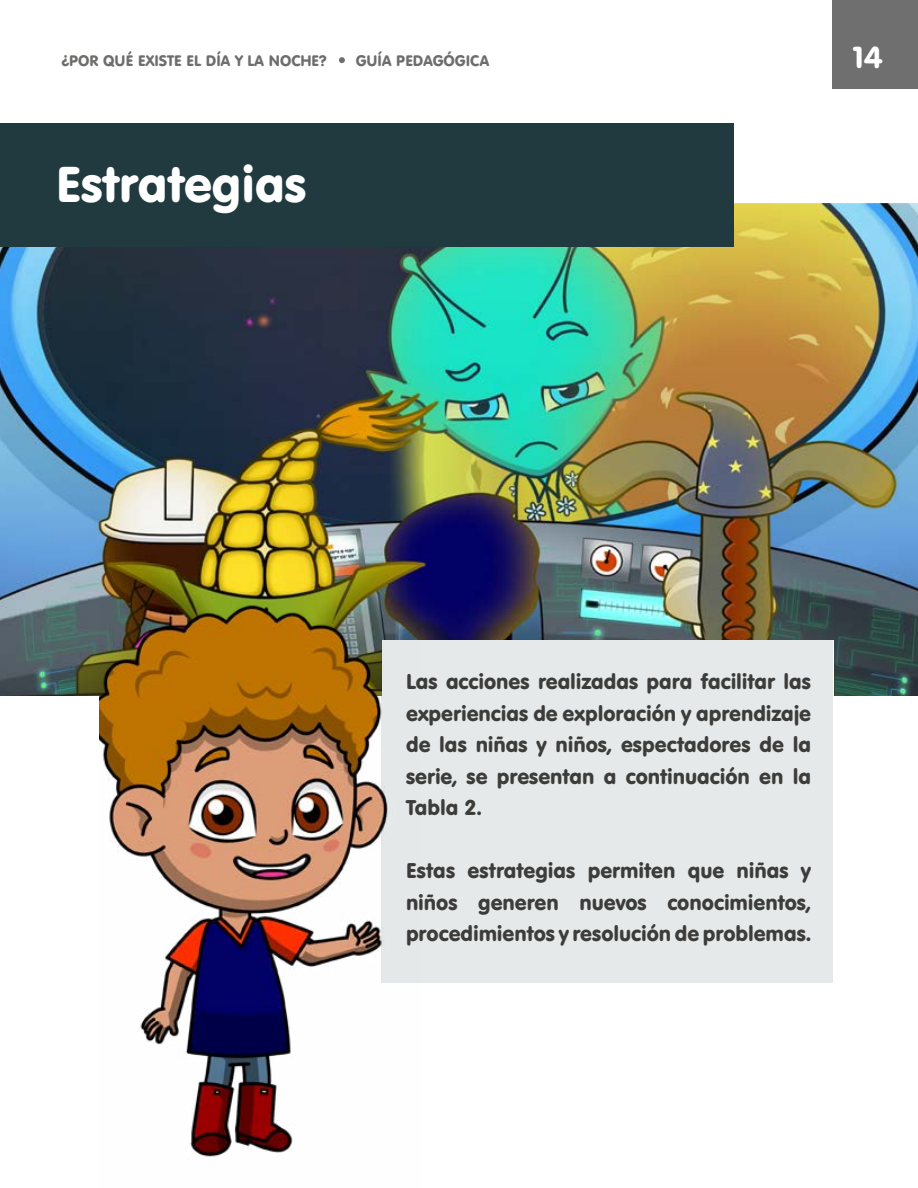
<style>
.page{position:relative;width:918px;height:1188px;background:#fff}
.page>*{position:absolute;margin:0;border:0;box-sizing:border-box;transform-origin:0 0}
.t1{font:49.5px "VAG Rounded BT";color:#fff}
.t2{font:30px "VAG Rounded BT";color:#fff}
.t3{font:21px/31.5px "VAG Rounded BT";color:#3c3c3b;text-align:justify}
.t4{font:15px "VAG Rounded BT";color:#6d6d6c}
</style>
<div class="page">
<div style="left:833px;top:0;width:85px;height:88px;background:#706f6f"></div>
<svg style="left:339px;top:57px;width:6px;height:6px"></svg>
<img style="left:0;top:204px;width:918px;height:492px">
<div style="left:0;top:123px;width:733px;height:124px;background:#203a3f"></div>
<div style="left:381px;top:641px;width:452px;height:342px;background:#e6e9e9"></div>
<img style="left:100px;top:601px;width:320px;height:556px">
<p class="t4" style="left:61px;top:51px;width:267px">¿POR QUÉ EXISTE EL DÍA Y LA NOCHE?</p>
<p class="t4" style="left:356px;top:51px;width:135px">GUÍA PEDAGÓGICA</p>
<h2 class="t2" style="left:853px;top:38px;width:31px">14</h2>
<h1 class="t1" style="left:56px;top:153px;width:252px">Estrategias</h1>
<p class="t3" style="left:406px;top:665px;width:407px">Las acciones realizadas para facilitar las experiencias de exploración y aprendizaje de las niñas y niños, espectadores de la serie, se presentan a continuación en la Tabla 2.</p>
<p class="t3" style="left:406px;top:854px;width:407px">Estas estrategias permiten que niñas y niños generen nuevos conocimientos, procedimientos y resolución de problemas.</p>
</div>
